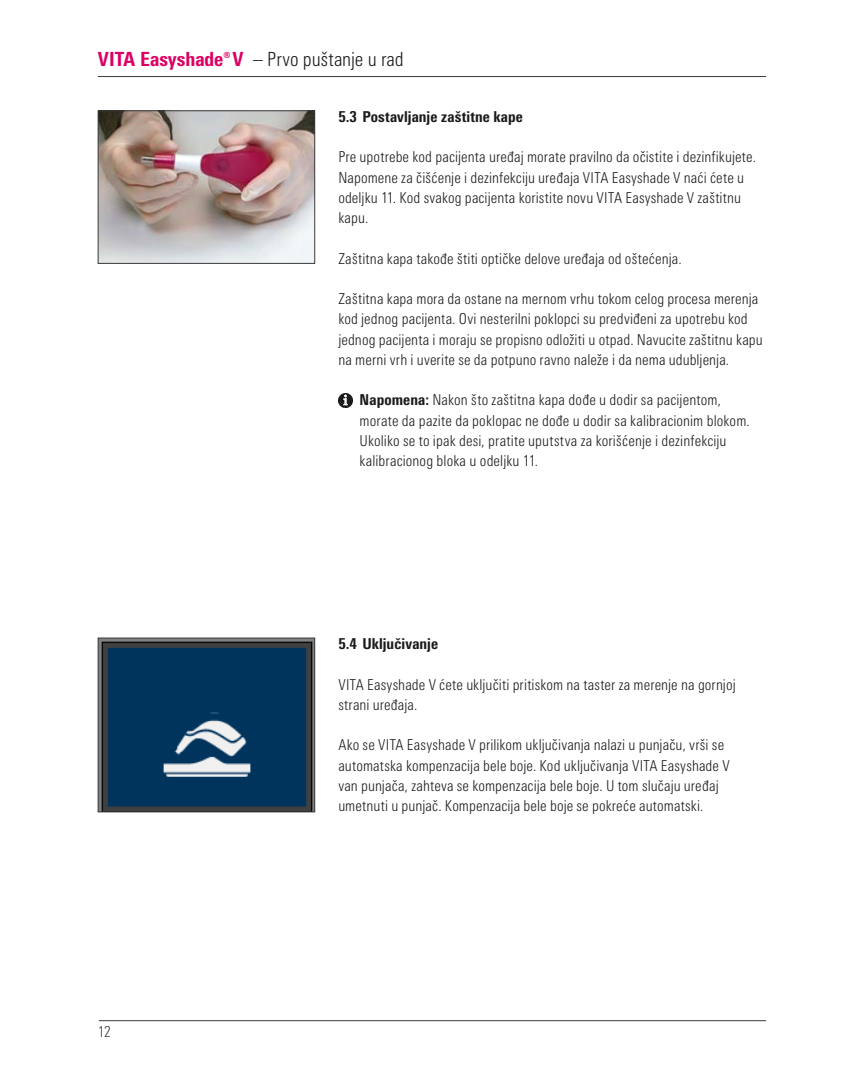
<style>
.page{position:relative;width:864px;height:1080px;background:#fff}
.page>*{position:absolute;margin:0;border:0;box-sizing:border-box;transform-origin:0 0}
.t1{font:300 condensed 19.5px "Univers Next Pro";color:#1a1a1a}
.t2{font:800 condensed 19.5px "Univers Next Pro";color:#dd0064}
.t3{font:300 condensed 15px/20.2px "Univers Next Pro";letter-spacing:.01em;color:#1a1a1a}
.t4{font:800 condensed 15px "Univers Next Pro";letter-spacing:.005em;color:#1a1a1a}
.t5{font:300 condensed 15px "Univers Next Pro";color:#3b3b3a}
.s1{font-size:16.5px}
.s2{font-weight:800}
</style>
<div class="page">
<hr style="left:98px;top:76px;width:667px;height:1px;background:#3b3b3a">
<hr style="left:99px;top:1020px;width:666px;height:1px;background:#3b3b3a">
<img style="left:100px;top:113px;width:213px;height:149px">
<div style="left:98px;top:111px;width:217px;height:153px;border:1px solid #3b3b3a"></div>
<img style="left:100px;top:640px;width:213px;height:170px">
<div style="left:98px;top:638px;width:217px;height:174px;border:1px solid #3b3b3a"></div>
<img style="left:338px;top:393px;width:14px;height:14px">
<h1 class="t2" style="left:98px;top:47px;width:147px">VITA Easyshade<span class="s1">®</span>V</h1>
<h1 class="t1" style="left:253px;top:48px;width:152px">– Prvo puštanje u rad</h1>
<p class="t4" style="left:338px;top:107px;width:186px">5.3 Postavljanje zaštitne kape</p>
<p class="t3" style="left:338px;top:147px;width:419px">Pre upotrebe kod pacijenta uređaj morate pravilno da očistite i dezinfikujete.<br>Napomene za čišćenje i dezinfekciju uređaja VITA Easyshade V naći ćete u odeljku 11. Kod svakog pacijenta koristite novu VITA Easyshade V zaštitnu kapu.</p>
<p class="t3" style="left:338px;top:248px;width:345px">Zaštitna kapa takođe štiti optičke delove uređaja od oštećenja.</p>
<p class="t3" style="left:338px;top:289px;width:426px">Zaštitna kapa mora da ostane na mernom vrhu tokom celog procesa merenja kod jednog pacijenta. Ovi nesterilni poklopci su predviđeni za upotrebu kod jednog pacijenta i moraju se propisno odložiti u otpad. Navucite zaštitnu kapu na merni vrh i uverite se da potpuno ravno naleže i da nema udubljenja.</p>
<p class="t3" style="left:359px;top:390px;width:391px"><span class="s2">Napomena:</span> Nakon što zaštitna kapa dođe u dodir sa pacijentom, morate da pazite da poklopac ne dođe u dodir sa kalibracionim blokom.<br>Ukoliko se to ipak desi, pratite uputstva za korišćenje i dezinfekciju kalibracionog bloka u odeljku 11.</p>
<p class="t4" style="left:338px;top:635px;width:101px">5.4 Uključivanje</p>
<p class="t3" style="left:338px;top:674px;width:398px">VITA Easyshade V ćete uključiti pritiskom na taster za merenje na gornjoj strani uređaja.</p>
<p class="t3" style="left:338px;top:735px;width:392px">Ako se VITA Easyshade V prilikom uključivanja nalazi u punjaču, vrši se automatska kompenzacija bele boje. Kod uključivanja VITA Easyshade V van punjača, zahteva se kompenzacija bele boje. U tom slučaju uređaj umetnuti u punjač. Kompenzacija bele boje se pokreće automatski.</p>
<p class="t5" style="left:98px;top:1023px;width:14px">12</p>
</div>
